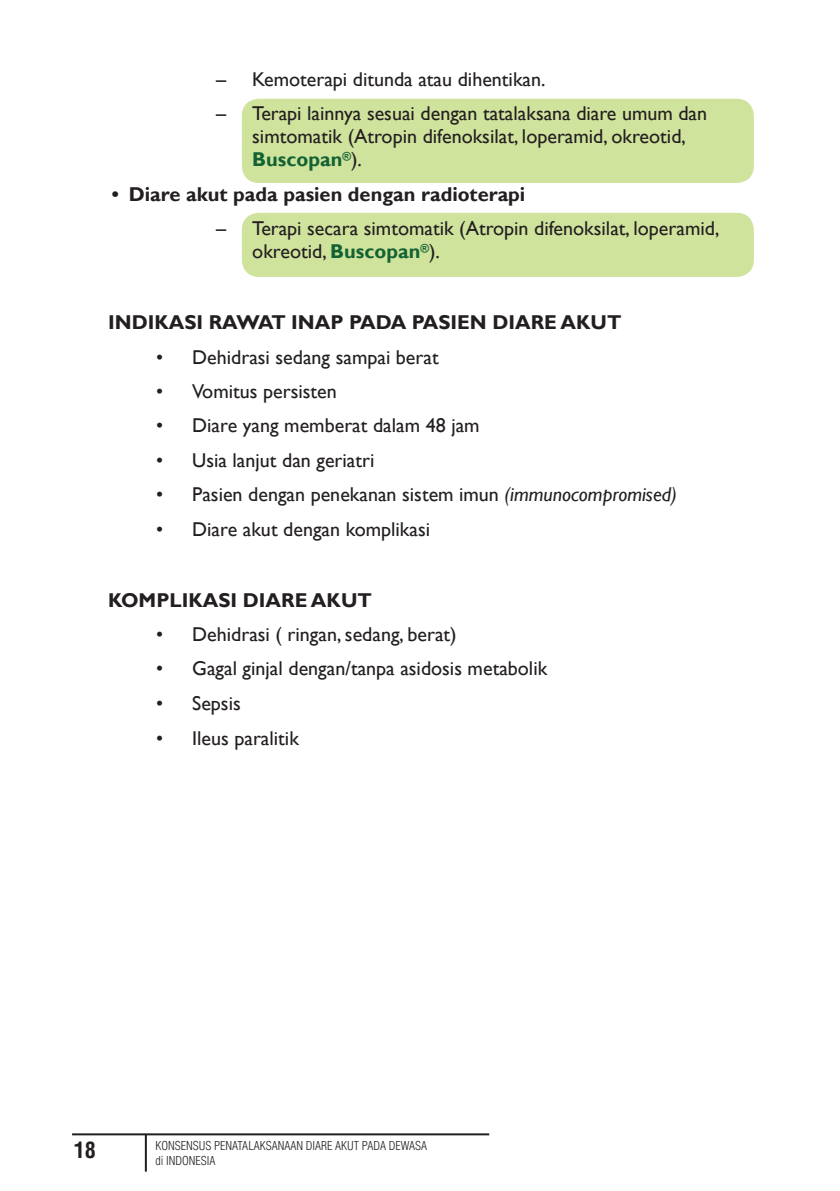
<style>
.page{position:relative;width:840px;height:1191px;background:#fff}
.page>*{position:absolute;margin:0;border:0;box-sizing:border-box;transform-origin:0 0}
.t1{font:700 condensed 22px "Helvetica";color:#231f20}
.t2{font:20px/34.8px "Gill Sans";color:#231f20}
.t3{font:700 20px "Gill Sans";color:#231f20}
.t4{font:300 condensed 12px/15.4px "Helvetica";color:#231f20}
.s1{font-weight:700;color:#136233}
.s2{font-style:italic}
</style>
<div class="page">
<hr style="left:72px;top:1133px;width:417px;height:2px;background:#231f20">
<hr style="left:145px;top:1134px;width:2px;height:37px;background:#231f20">
<div style="left:242px;top:213px;width:511px;height:64px;background:#cfe39d;border-radius:17px"></div>
<div style="left:242px;top:99px;width:511px;height:84px;background:#cfe39d;border-radius:17px"></div>
<p class="t3" style="left:112px;top:182px;width:9px">•</p>
<p class="t2" style="left:216px;top:62px;width:330px">– Kemoterapi ditunda atau dihentikan.</p>
<p class="t2" style="left:252px;top:102px;width:456px;line-height:23px;text-indent:-36px">– Terapi lainnya sesuai dengan tatalaksana diare umum dan simtomatik (Atropin difenoksilat, loperamid, okreotid,<br><span class="s1">Buscopan</span><sup>®</sup>).</p>
<p class="t3" style="left:129px;top:182px;width:397px">Diare akut pada pasien dengan radioterapi</p>
<p class="t2" style="left:252px;top:217px;width:468px;line-height:23px;text-indent:-36px">– Terapi secara simtomatik (Atropin difenoksilat, loperamid, okreotid, <span class="s1">Buscopan</span><sup>®</sup>).</p>
<p class="t3" style="left:108px;top:310px;width:514px">INDIKASI RAWAT INAP PADA PASIEN DIARE AKUT</p>
<p class="t2" style="left:156px;top:340px;width:284px">• Dehidrasi sedang sampai berat</p>
<p class="t2" style="left:156px;top:374px;width:182px">• Vomitus persisten</p>
<p class="t2" style="left:156px;top:408px;width:325px">• Diare yang memberat dalam 48 jam</p>
<p class="t2" style="left:156px;top:443px;width:220px">• Usia lanjut dan geriatri</p>
<p class="t2" style="left:156px;top:477px;width:522px">• Pasien dengan penekanan sistem imun <span class="s2">(immunocompromised)</span></p>
<p class="t2" style="left:156px;top:512px;width:275px">• Diare akut dengan komplikasi</p>
<p class="t3" style="left:108px;top:588px;width:265px">KOMPLIKASI DIARE AKUT</p>
<p class="t2" style="left:192px;top:617px;width:356px">Dehidrasi ( ringan, sedang, berat)<br>Gagal ginjal dengan/tanpa asidosis metabolik<br>Sepsis<br>Ileus paralitik</p>
<p class="t2" style="left:156px;top:617px;width:9px;text-align:justify">• • • •</p>
<p class="t1" style="left:74px;top:1136px;width:12px">18</p>
<p class="t4" style="left:155px;top:1138px;width:273px">KONSENSUS PENATALAKSANAAN DIARE AKUT PADA DEWASA di INDONESIA</p>
</div>
